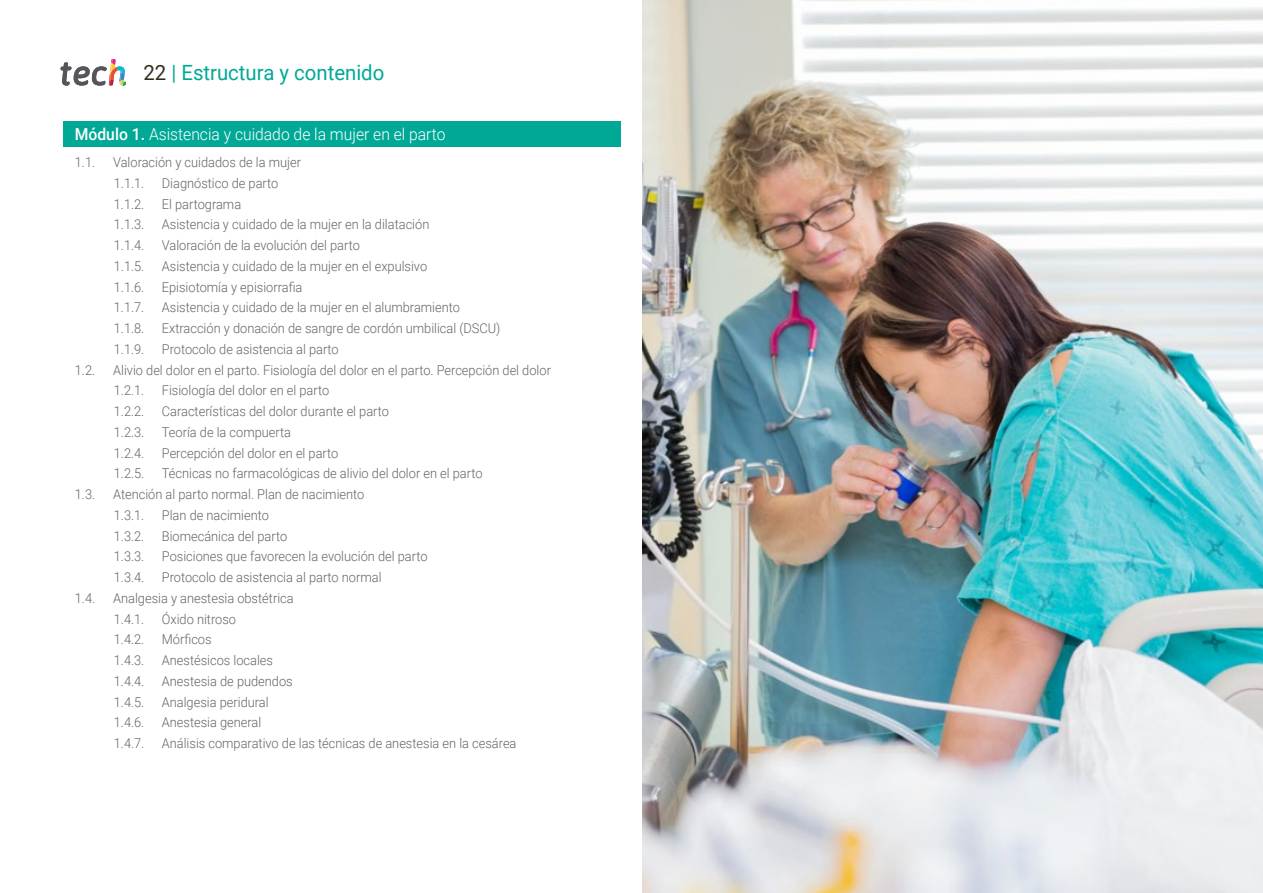
<style>
.page{position:relative;width:1263px;height:893px;background:#fff}
.page>*{position:absolute;margin:0;border:0;box-sizing:border-box;transform-origin:0 0}
.t1{font:21px "Roboto";color:#00a996}
.t2{font:300 16.5px "Roboto";color:#fff;scale:.95 1}
.t3{font:300 13.5px/20.7px "Roboto";color:#61646a;scale:.95 1}
.s1{color:#312e20}
.s2{font-weight:500}
</style>
<div class="page">
<img style="left:642px;top:0;width:621px;height:893px">
<div style="left:64px;top:121px;width:557px;height:25px;background:#00a996"></div>
<svg style="left:61px;top:59px;width:65px;height:27px"></svg>
<h1 class="t1" style="left:144px;top:57px;width:242px"><span class="s1">22</span> | Estructura y contenido</h1>
<p class="t2" style="left:75px;top:123px;width:392px"><span class="s2">Módulo 1.</span> Asistencia y cuidado de la mujer en el parto</p>
<p class="t3" style="left:75px;top:151px;width:23px">1.1.</p>
<p class="t3" style="left:113px;top:151px;width:199px">Valoración y cuidados de la mujer<br>1.1.1.</p>
<p class="t3" style="left:162px;top:172px;width:124px">Diagnóstico de parto</p>
<p class="t3" style="left:114px;top:193px;width:34px">1.1.2.</p>
<p class="t3" style="left:162px;top:193px;width:85px">El partograma</p>
<p class="t3" style="left:114px;top:214px;width:34px">1.1.3.</p>
<p class="t3" style="left:162px;top:214px;width:283px">Asistencia y cuidado de la mujer en la dilatación</p>
<p class="t3" style="left:114px;top:234px;width:34px">1.1.4.</p>
<p class="t3" style="left:162px;top:234px;width:210px">Valoración de la evolución del parto</p>
<p class="t3" style="left:114px;top:255px;width:34px">1.1.5.</p>
<p class="t3" style="left:162px;top:255px;width:281px">Asistencia y cuidado de la mujer en el expulsivo</p>
<p class="t3" style="left:114px;top:276px;width:34px">1.1.6.</p>
<p class="t3" style="left:162px;top:276px;width:149px">Episiotomía y episiorrafia</p>
<p class="t3" style="left:114px;top:297px;width:34px">1.1.7.</p>
<p class="t3" style="left:162px;top:297px;width:315px">Asistencia y cuidado de la mujer en el alumbramiento</p>
<p class="t3" style="left:114px;top:317px;width:34px">1.1.8.</p>
<p class="t3" style="left:162px;top:317px;width:358px">Extracción y donación de sangre de cordón umbilical (DSCU)</p>
<p class="t3" style="left:114px;top:338px;width:34px">1.1.9.</p>
<p class="t3" style="left:162px;top:338px;width:188px">Protocolo de asistencia al parto</p>
<p class="t3" style="left:75px;top:359px;width:23px">1.2.</p>
<p class="t3" style="left:113px;top:359px;width:462px">Alivio del dolor en el parto. Fisiología del dolor en el parto. Percepción del dolor<br>1.2.1.</p>
<p class="t3" style="left:162px;top:380px;width:178px">Fisiología del dolor en el parto</p>
<p class="t3" style="left:114px;top:400px;width:34px">1.2.2.</p>
<p class="t3" style="left:162px;top:400px;width:241px">Características del dolor durante el parto</p>
<p class="t3" style="left:114px;top:421px;width:34px">1.2.3.</p>
<p class="t3" style="left:162px;top:421px;width:138px">Teoría de la compuerta</p>
<p class="t3" style="left:114px;top:442px;width:34px">1.2.4.</p>
<p class="t3" style="left:162px;top:442px;width:187px">Percepción del dolor en el parto</p>
<p class="t3" style="left:114px;top:463px;width:34px">1.2.5.</p>
<p class="t3" style="left:162px;top:463px;width:339px">Técnicas no farmacológicas de alivio del dolor en el parto</p>
<p class="t3" style="left:75px;top:483px;width:23px">1.3.</p>
<p class="t3" style="left:113px;top:483px;width:266px">Atención al parto normal. Plan de nacimiento<br>1.3.1.</p>
<p class="t3" style="left:162px;top:504px;width:114px">Plan de nacimiento</p>
<p class="t3" style="left:114px;top:525px;width:34px">1.3.2.</p>
<p class="t3" style="left:162px;top:525px;width:134px">Biomecánica del parto</p>
<p class="t3" style="left:114px;top:546px;width:34px">1.3.3.</p>
<p class="t3" style="left:162px;top:546px;width:281px">Posiciones que favorecen la evolución del parto</p>
<p class="t3" style="left:114px;top:566px;width:34px">1.3.4.</p>
<p class="t3" style="left:162px;top:566px;width:233px">Protocolo de asistencia al parto normal</p>
<p class="t3" style="left:75px;top:587px;width:23px">1.4.</p>
<p class="t3" style="left:113px;top:587px;width:192px">Analgesia y anestesia obstétrica<br>1.4.1.</p>
<p class="t3" style="left:162px;top:608px;width:80px">Óxido nitroso</p>
<p class="t3" style="left:114px;top:629px;width:34px">1.4.2.</p>
<p class="t3" style="left:162px;top:629px;width:54px">Mórficos</p>
<p class="t3" style="left:114px;top:649px;width:34px">1.4.3.</p>
<p class="t3" style="left:162px;top:649px;width:119px">Anestésicos locales</p>
<p class="t3" style="left:114px;top:670px;width:34px">1.4.4.</p>
<p class="t3" style="left:162px;top:670px;width:139px">Anestesia de pudendos</p>
<p class="t3" style="left:114px;top:691px;width:34px">1.4.5.</p>
<p class="t3" style="left:162px;top:691px;width:114px">Analgesia peridural</p>
<p class="t3" style="left:114px;top:712px;width:34px">1.4.6.</p>
<p class="t3" style="left:162px;top:712px;width:106px">Anestesia general</p>
<p class="t3" style="left:114px;top:732px;width:34px">1.4.7.</p>
<p class="t3" style="left:162px;top:732px;width:375px">Análisis comparativo de las técnicas de anestesia en la cesárea</p>
</div>
